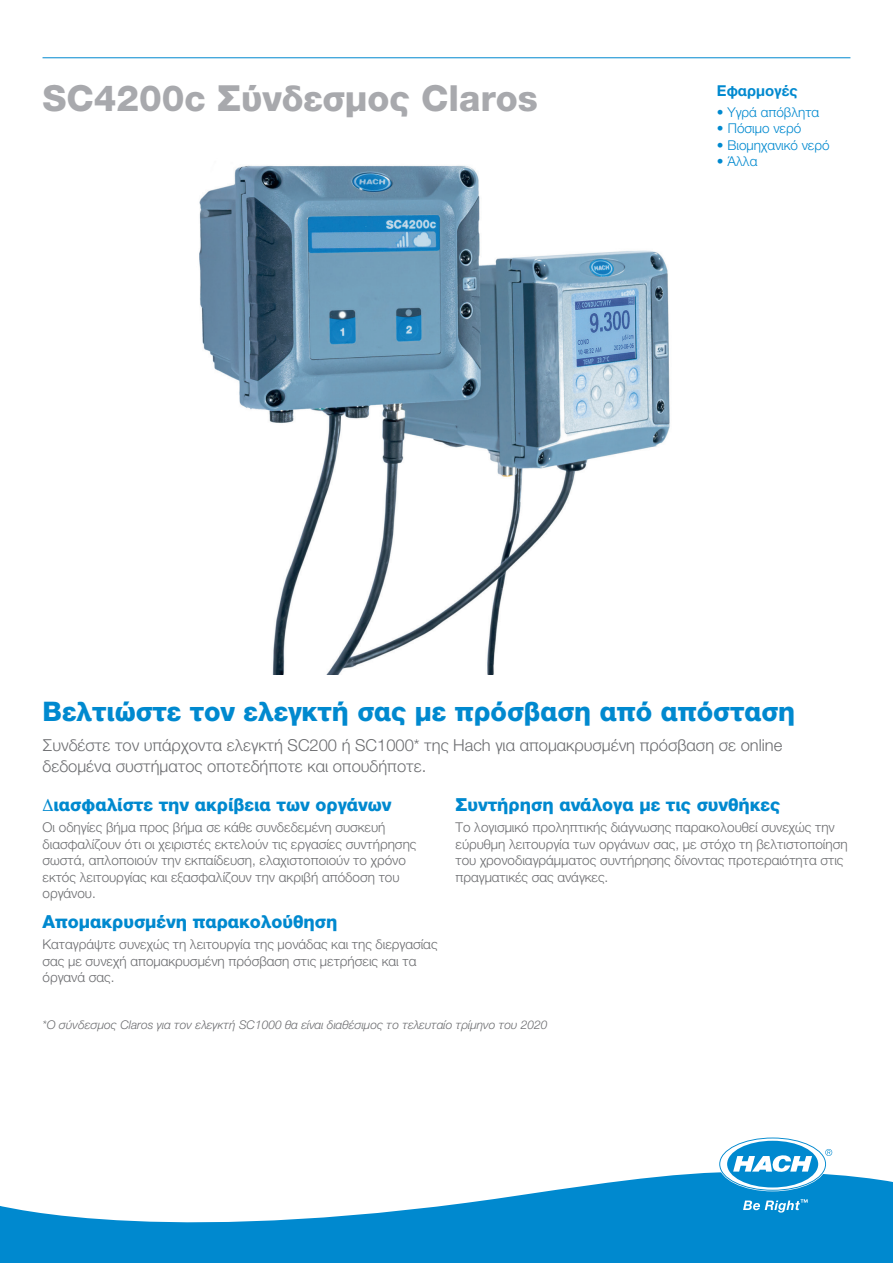
<style>
.page{position:relative;width:893px;height:1263px;background:#fff}
.page>*{position:absolute;margin:0;border:0;box-sizing:border-box;transform-origin:0 0}
.Head_1{font:800 36px "Helvetica Neue LTW1 G";color:#a8a9ad}
.Head_2_USP{font:800 27px "Helvetica Neue LTW1 G";color:#0089cf}
.Head_2{font:800 18px "Helvetica Neue LTW1 G";color:#0089cf}
.Text_1_USP{font:300 16.5px/21px "Helvetica Neue LTW1 G";color:#6c6d70}
.Head_3{font:700 15px "Helvetica Neue LTW1 G";color:#0089cf}
.Text_1_Gray{font:300 13.5px/16.5px "Helvetica Neue LTW1 G";color:#6c6d70}
.Text_1_Color{font:300 13.5px "Helvetica Neue LTW1 G";color:#0089cf}
.t1{font:italic 300 12px "Helvetica Neue LTW1 G";color:#6c6d70}
</style>
<div class="page">
<hr style="left:43px;top:57px;width:807px;height:1px;background:#0089cf">
<svg style="left:0;top:1168px;width:893px;height:95px;fill:#0089cf"></svg>
<svg style="left:720px;top:1138px;width:112px;height:52px"></svg>
<svg style="left:743px;top:1199px;width:65px;height:13px"></svg>
<img style="left:199px;top:165px;width:471px;height:509px">
<p class="Head_1" style="left:43px;top:77px;width:497px">SC4200c Σύνδεσµος Claros</p>
<p class="Head_3" style="left:717px;top:81px;width:82px">Εφαρµογές</p>
<p class="Text_1_Color" style="left:717px;top:104px;width:104px">• Υγρά απόβλητα</p>
<p class="Text_1_Color" style="left:717px;top:120px;width:86px">• Πόσιµο νερό</p>
<p class="Text_1_Color" style="left:717px;top:137px;width:114px">• Βιοµηχανικό νερό</p>
<p class="Text_1_Color" style="left:717px;top:153px;width:42px">• Άλλα</p>
<p class="Head_2_USP" style="left:43px;top:695px;width:754px">Βελτιώστε τον ελεγκτή σας µε πρόσβαση από απόσταση</p>
<p class="Text_1_USP" style="left:43px;top:734px;width:741px">Συνδέστε τον υπάρχοντα ελεγκτή SC200 ή SC1000* της Hach για αποµακρυσµένη πρόσβαση σε online δεδοµένα συστήµατος οποτεδήποτε και οπουδήποτε.</p>
<p class="Head_2" style="left:54px;top:794px;width:339px">ιασφαλίστε την ακρίβεια των οργάνων</p>
<p class="Text_1_Gray" style="left:43px;top:819px;width:375px">Οι οδηγίες βήµα προς βήµα σε κάθε συνδεδεµένη συσκευή διασφαλίζουν ότι οι χειριστές εκτελούν τις εργασίες συντήρησης σωστά, απλοποιούν την εκπαίδευση, ελαχιστοποιούν το χρόνο εκτός λειτουργίας και εξασφαλίζουν την ακριβή απόδοση του οργάνου.</p>
<p class="Head_2" style="left:43px;top:911px;width:296px">Αποµακρυσµένη παρακολούθηση</p>
<p class="Text_1_Gray" style="left:43px;top:936px;width:396px">Καταγράψτε συνεχώς τη λειτουργία της µονάδας και της διεργασίας σας µε συνεχή αποµακρυσµένη πρόσβαση στις µετρήσεις και τα όργανά σας.</p>
<p class="Head_2" style="left:455px;top:794px;width:326px">Συντήρηση ανάλογα µε τις συνθήκες</p>
<p class="Text_1_Gray" style="left:455px;top:819px;width:394px">Το λογισµικό προληπτικής διάγνωσης παρακολουθεί συνεχώς την εύρυθµη λειτουργία των οργάνων σας, µε στόχο τη βελτιστοποίηση του χρονοδιαγράµµατος συντήρησης δίνοντας προτεραιότητα στις πραγµατικές σας ανάγκες.</p>
<p class="t1" style="left:43px;top:1017px;width:506px">*Ο σύνδεσµος Claros για τον ελεγκτή SC1000 θα είναι διαθέσιµος το τελευταίο τρίµηνο του 2020</p>
</div>
